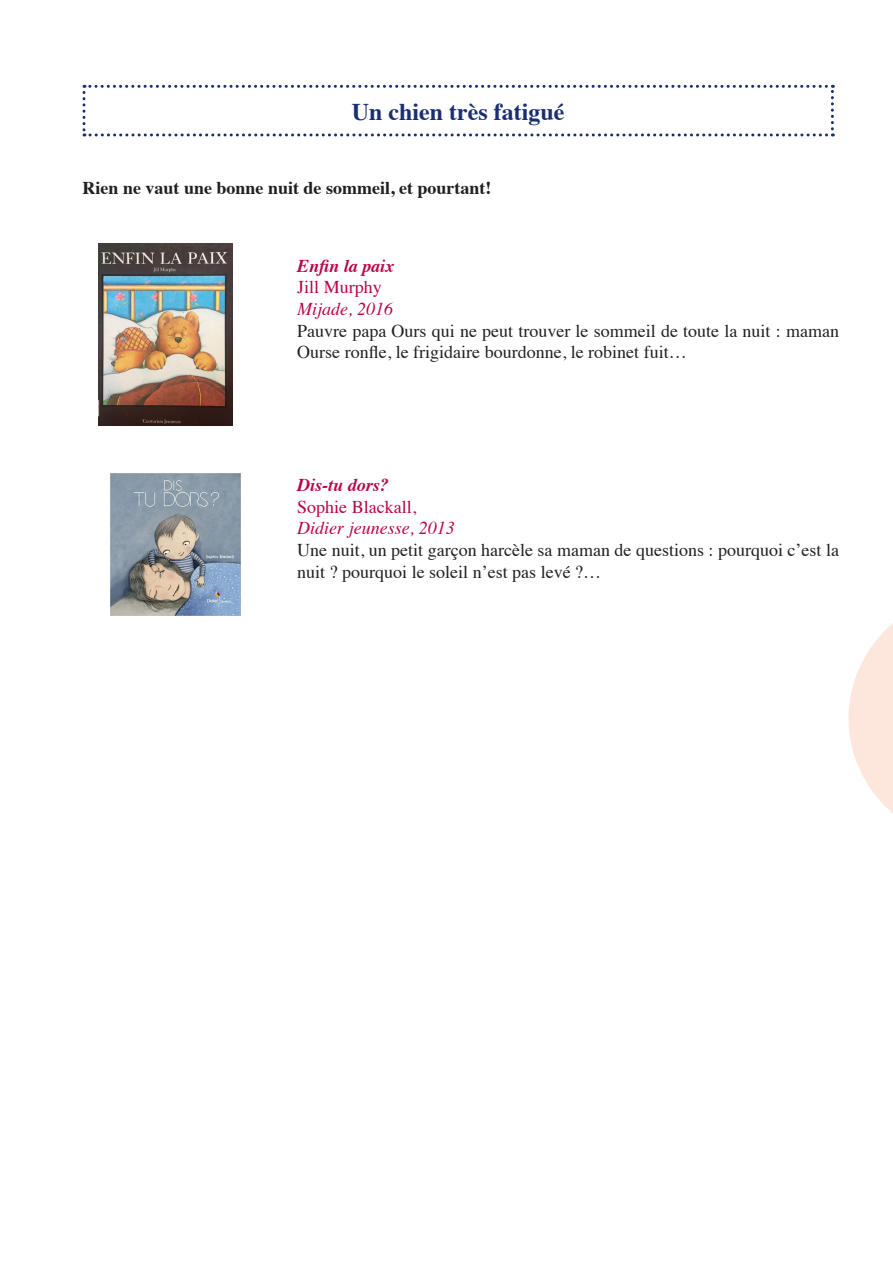
<style>
.page{position:relative;width:893px;height:1263px;background:#fff}
.page>*{position:absolute;margin:0;border:0;box-sizing:border-box;transform-origin:0 0}
.t1{font:700 24px "Times";color:#1a2e72}
.t2{font:18px/21.6px "Times";color:#231f20}
.t3{font:700 18px "Times";color:#231f20}
.t4{font:italic 18px "Times";color:#ba044a}
.t5{font:18px "Times";color:#ba044a}
.t6{font:italic 700 18px "Times";color:#ba044a}
</style>
<div class="page">
<svg style="left:82px;top:85px;width:752px;height:51px"></svg>
<img style="left:99px;top:244px;width:134px;height:181px">
<img style="left:110px;top:473px;width:131px;height:142px">
<svg style="left:848px;top:623px;width:45px;height:191px"></svg>
<p class="t1" style="left:352px;top:89px;width:214px">Un chien très fatigué</p>
<p class="t3" style="left:82px;top:171px;width:411px">Rien ne vaut une bonne nuit de sommeil, et pourtant!</p>
<p class="t6" style="left:297px;top:249px;width:99px">Enfin la paix</p>
<p class="t5" style="left:297px;top:271px;width:86px">Jill Murphy</p>
<p class="t4" style="left:297px;top:293px;width:97px">Mijade, 2016</p>
<p class="t2" style="left:297px;top:318px;width:543px">Pauvre papa Ours qui ne peut trouver le sommeil de toute la nuit : maman<br>Ourse ronfle, le frigidaire bourdonne, le robinet fuit…</p>
<p class="t6" style="left:297px;top:468px;width:93px">Dis-tu dors?</p>
<p class="t5" style="left:297px;top:490px;width:120px">Sophie Blackall,</p>
<p class="t4" style="left:297px;top:513px;width:159px">Didier jeunesse, 2013</p>
<p class="t2" style="left:297px;top:537px;width:543px">Une nuit, un petit garçon harcèle sa maman de questions : pourquoi c’est la nuit ? pourquoi le soleil n’est pas levé ?…</p>
</div>
